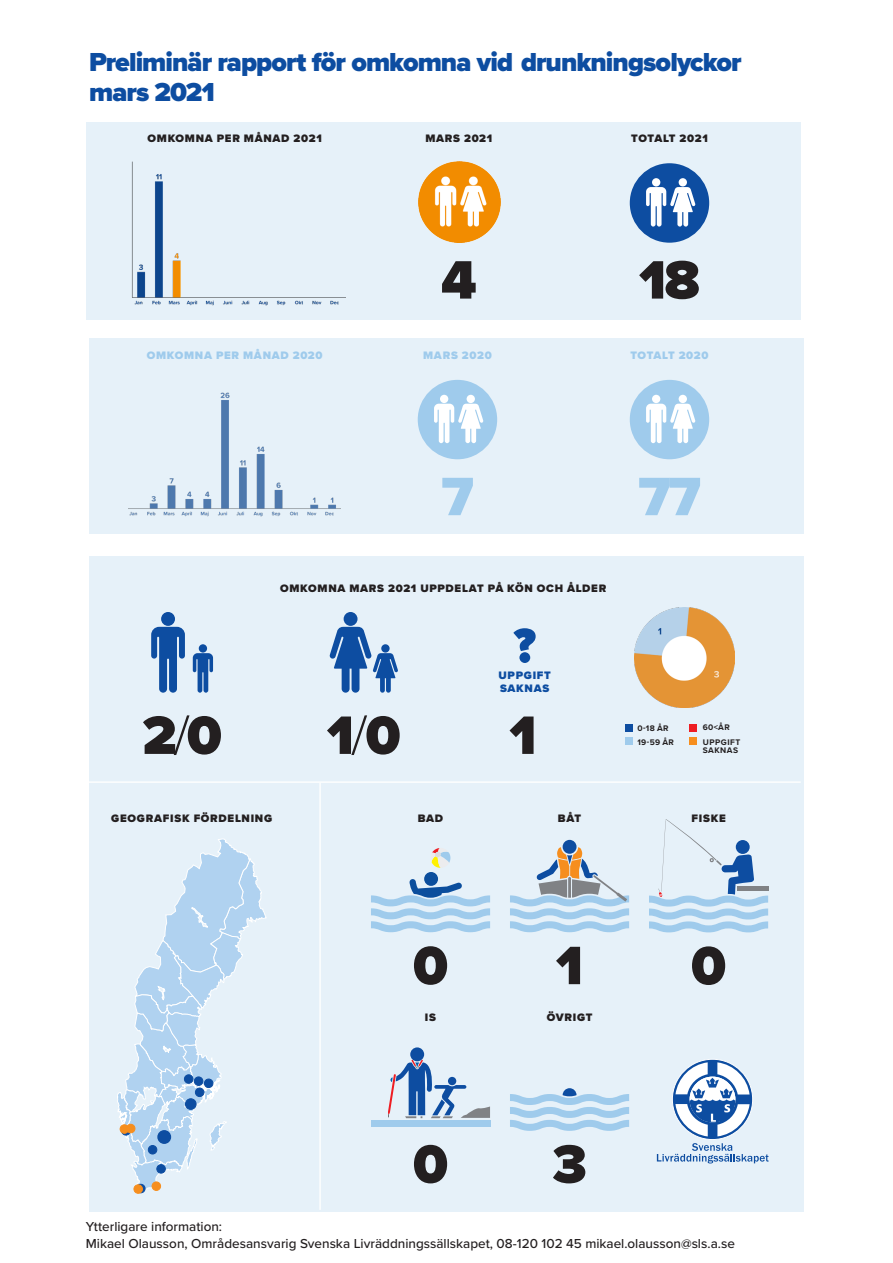
<style>
.page{position:relative;width:893px;height:1263px;background:#fff}
.page>*{position:absolute;margin:0;border:0;box-sizing:border-box;transform-origin:0 0}
.t1{font:900 56.1px "Proxima Nova";color:#231f20}
.t2{font:900 56.1px "Proxima Nova";color:#9fcbec}
.t3{font:900 50.4px "Proxima Nova";color:#0d4da1}
.t4{font:900 27px/30px "Proxima Nova";letter-spacing:-.035em;color:#0d4da1}
.t5{font:500 13.5px/16.2px "Proxima Nova";color:#231f20}
.t6{font:900 11.25px "Proxima Nova";letter-spacing:.065em;color:#231f20}
.t7{font:900 11.25px "Proxima Nova";letter-spacing:.065em;color:#9fcbec}
.t8{font:900 11.25px/12.6px "Proxima Nova";letter-spacing:.065em;color:#0d4da1}
.t9{font:700 8.4px/14px "Proxima Nova";letter-spacing:.05em;color:#231f20}
.s1{font-weight:300}
</style>
<div class="page">
<div style="left:89px;top:556px;width:715px;height:656px;background:#e6f1f9"></div>
<svg style="left:649px;top:819px;width:119px;height:113px"></svg>
<div style="left:410px;top:1047px;width:14px;height:14px;background:#0d4da1;border-radius:50%"></div>
<svg style="left:388px;top:1060px;width:102px;height:58px"></svg>
<div style="left:448px;top:1077px;width:8px;height:8px;background:#0d4da1;border-radius:50%"></div>
<div style="left:371px;top:1120px;width:119px;height:7px;background:#9fcbec"></div>
<div style="left:563px;top:840px;width:13px;height:14px;background:#0d4da1;border-radius:50%"></div>
<svg style="left:510px;top:847px;width:119px;height:85px"></svg>
<div style="left:424px;top:872px;width:14px;height:14px;background:#0b4e9d;border-radius:50%"></div>
<svg style="left:371px;top:879px;width:119px;height:53px"></svg>
<svg style="left:431px;top:848px;width:19px;height:20px"></svg>
<svg style="left:510px;top:1088px;width:119px;height:43px"></svg>
<div style="left:89px;top:339px;width:715px;height:195px;background:#e6f1f9"></div>
<div style="left:630px;top:380px;width:79px;height:79px;background:#9fcbec;border-radius:50%"></div>
<div style="left:679px;top:395px;width:8px;height:8px;background:#fff;border-radius:50%"></div>
<div style="left:652px;top:395px;width:8px;height:8px;background:#fff;border-radius:50%"></div>
<svg style="left:646px;top:404px;width:49px;height:39px"></svg>
<hr style="left:86px;top:781px;width:715px;height:2px;background:#fff">
<hr style="left:319px;top:782px;width:2px;height:428px;background:#fff">
<svg style="left:657px;top:1143px;width:112px;height:20px"></svg>
<svg style="left:672px;top:1059px;width:81px;height:80px"></svg>
<div style="left:672px;top:1059px;width:81px;height:81px;border:1px solid #fff;border-radius:50%"></div>
<svg style="left:675px;top:1062px;width:75px;height:74px"></svg>
<div style="left:344px;top:612px;width:13px;height:14px;background:#0d4da1;border-radius:50%"></div>
<svg style="left:330px;top:627px;width:68px;height:66px"></svg>
<div style="left:625px;top:724px;width:8px;height:7px;background:#0d4da1"></div>
<div style="left:625px;top:737px;width:8px;height:8px;background:#9fcbec"></div>
<div style="left:689px;top:724px;width:8px;height:7px;background:#ee1d23"></div>
<div style="left:689px;top:737px;width:8px;height:8px;background:#f68e1e"></div>
<div style="left:161px;top:612px;width:14px;height:14px;background:#0d4da1;border-radius:50%"></div>
<svg style="left:151px;top:627px;width:34px;height:66px"></svg>
<div style="left:199px;top:644px;width:8px;height:9px;background:#0d4da1;border-radius:50%"></div>
<svg style="left:193px;top:653px;width:20px;height:40px"></svg>
<div style="left:86px;top:122px;width:715px;height:198px;background:#e6f1f9"></div>
<svg style="left:117px;top:839px;width:149px;height:351px"></svg>
<div style="left:418px;top:380px;width:79px;height:79px;background:#9fcbec;border-radius:50%"></div>
<div style="left:467px;top:395px;width:8px;height:8px;background:#fff;border-radius:50%"></div>
<div style="left:440px;top:395px;width:8px;height:8px;background:#fff;border-radius:50%"></div>
<svg style="left:434px;top:404px;width:49px;height:39px"></svg>
<div style="left:630px;top:163px;width:79px;height:80px;background:#0d4da1;border-radius:50%"></div>
<div style="left:679px;top:178px;width:8px;height:8px;background:#fff;border-radius:50%"></div>
<div style="left:652px;top:178px;width:8px;height:8px;background:#fff;border-radius:50%"></div>
<svg style="left:646px;top:187px;width:49px;height:40px"></svg>
<div style="left:121px;top:1126px;width:10px;height:9px;border:1px solid #0d4da1;border-radius:50%"></div>
<div style="left:136px;top:1184px;width:10px;height:9px;border:1px solid #0d4da1;border-radius:50%"></div>
<div style="left:157px;top:1164px;width:8px;height:9px;background:#0d4da1;border-radius:50%"></div>
<div style="left:156px;top:1164px;width:10px;height:9px;border:1px solid #0d4da1;border-radius:50%"></div>
<div style="left:158px;top:1131px;width:12px;height:12px;background:#0d4da1;border-radius:50%"></div>
<div style="left:157px;top:1130px;width:14px;height:14px;border:1px solid #0d4da1;border-radius:50%"></div>
<div style="left:185px;top:1099px;width:11px;height:10px;background:#0d4da1;border-radius:50%"></div>
<div style="left:185px;top:1098px;width:12px;height:12px;border:1px solid #0d4da1;border-radius:50%"></div>
<div style="left:148px;top:1145px;width:9px;height:9px;background:#0d4da1;border-radius:50%"></div>
<div style="left:148px;top:1145px;width:9px;height:9px;border:1px solid #0d4da1;border-radius:50%"></div>
<div style="left:195px;top:1088px;width:9px;height:8px;background:#0d4da1;border-radius:50%"></div>
<div style="left:195px;top:1087px;width:9px;height:10px;border:1px solid #0d4da1;border-radius:50%"></div>
<div style="left:204px;top:1079px;width:9px;height:8px;background:#0d4da1;border-radius:50%"></div>
<div style="left:204px;top:1078px;width:9px;height:10px;border:1px solid #0d4da1;border-radius:50%"></div>
<div style="left:184px;top:1075px;width:9px;height:8px;background:#0d4da1;border-radius:50%"></div>
<div style="left:184px;top:1074px;width:9px;height:10px;border:1px solid #0d4da1;border-radius:50%"></div>
<div style="left:194px;top:1077px;width:9px;height:8px;background:#0d4da1;border-radius:50%"></div>
<div style="left:194px;top:1076px;width:9px;height:10px;border:1px solid #0d4da1;border-radius:50%"></div>
<img style="left:419px;top:162px;width:81px;height:81px">
<img style="left:129px;top:392px;width:212px;height:125px">
<img style="left:634px;top:608px;width:100px;height:100px">
<img style="left:131px;top:162px;width:215px;height:143px">
<div style="left:126px;top:1124px;width:9px;height:9px;background:#f68e1e;border-radius:50%"></div>
<div style="left:126px;top:1124px;width:9px;height:9px;border:1px solid #f68e1e;border-radius:50%"></div>
<div style="left:152px;top:1182px;width:9px;height:8px;background:#f68e1e;border-radius:50%"></div>
<div style="left:152px;top:1181px;width:9px;height:10px;border:1px solid #f68e1e;border-radius:50%"></div>
<div style="left:134px;top:1185px;width:8px;height:8px;background:#f68e1e;border-radius:50%"></div>
<div style="left:133px;top:1184px;width:10px;height:10px;border:1px solid #f68e1e;border-radius:50%"></div>
<div style="left:120px;top:1125px;width:9px;height:8px;background:#f68e1e;border-radius:50%"></div>
<div style="left:120px;top:1124px;width:9px;height:10px;border:1px solid #f68e1e;border-radius:50%"></div>
<h3 class="t4" style="left:89px;top:47px;width:654px">Preliminär rapport för omkomna vid drunkningsolyckor mars 2021</h3>
<p class="t6" style="left:148px;top:130px;width:176px">OMKOMNA PER MÅNAD 2021</p>
<p class="t7" style="left:147px;top:347px;width:177px">OMKOMNA PER MÅNAD 2020</p>
<p class="t6" style="left:425px;top:130px;width:68px">MARS 2021</p>
<h1 class="t1" style="left:441px;top:238px;width:37px">4</h1>
<p class="t7" style="left:423px;top:347px;width:70px">MARS 2020</p>
<p class="t6" style="left:631px;top:130px;width:78px">TOTALT 2021</p>
<h1 class="t1" style="left:639px;top:238px;width:62px">18</h1>
<p class="t7" style="left:630px;top:347px;width:80px">TOTALT 2020</p>
<h1 class="t2" style="left:441px;top:455px;width:34px">7</h1>
<p class="t6" style="left:280px;top:579px;width:328px">OMKOMNA MARS 2021 UPPDELAT PÅ KÖN OCH ÅLDER</p>
<h2 class="t3" style="left:513px;top:608px;width:24px">?</h2>
<p class="t8" style="left:498px;top:669px;width:54px">UPPGIFT<br>SAKNAS</p>
<h1 class="t2" style="left:638px;top:455px;width:64px">77</h1>
<h1 class="t1" style="left:142px;top:693px;width:81px">2<span class="s1">/</span>0</h1>
<p class="t6" style="left:111px;top:810px;width:163px">GEOGRAFISK FÖRDELNING</p>
<h1 class="t1" style="left:327px;top:693px;width:75px">1<span class="s1">/</span>0</h1>
<p class="t9" style="left:637px;top:721px;width:38px">0-18 ÅR<br>19-59 ÅR</p>
<p class="t9" style="left:703px;top:720px;width:39px;line-height:14.4px">60&lt;ÅR<br>UPPGIFT</p>
<h1 class="t1" style="left:509px;top:693px;width:29px">1</h1>
<p class="t9" style="left:703px;top:743px;width:37px">SAKNAS</p>
<p class="t6" style="left:418px;top:810px;width:27px">BAD</p>
<p class="t6" style="left:558px;top:810px;width:25px">BÅT</p>
<p class="t6" style="left:691px;top:810px;width:36px">FISKE</p>
<h1 class="t1" style="left:413px;top:924px;width:37px">0</h1>
<h1 class="t1" style="left:691px;top:924px;width:37px">0</h1>
<h1 class="t1" style="left:556px;top:924px;width:29px">1</h1>
<p class="t6" style="left:425px;top:1008px;width:13px">IS</p>
<p class="t6" style="left:547px;top:1008px;width:47px">ÖVRIGT</p>
<h1 class="t1" style="left:413px;top:1122px;width:37px">0</h1>
<h1 class="t1" style="left:552px;top:1122px;width:36px">3</h1>
<p class="t5" style="left:86px;top:1218px;width:651px">Ytterligare information:<br>Mikael Olausson, Områdesansvarig Svenska Livräddningssällskapet, 08-120 102 45 mikael.olausson@sls.a.se</p>
</div>
